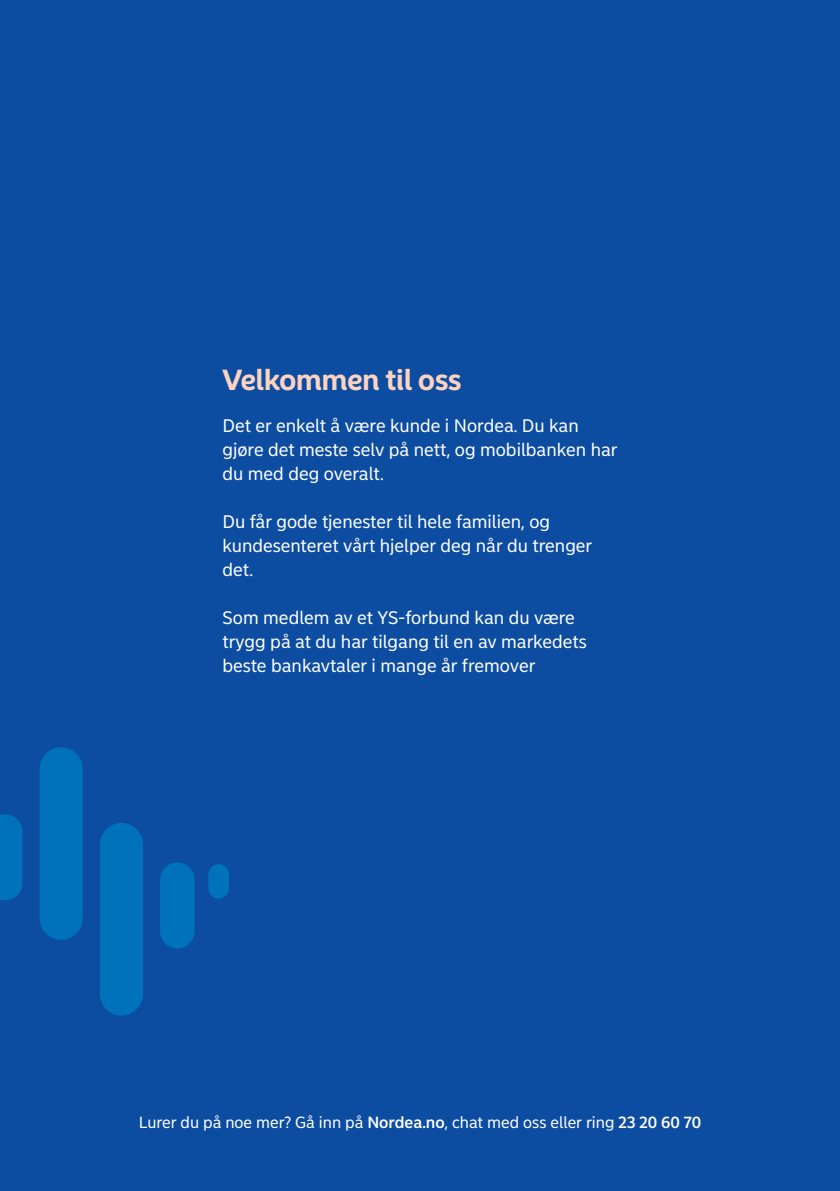
<style>
.page{position:relative;width:840px;height:1191px;background:#fff}
.page>*{position:absolute;margin:0;border:0;box-sizing:border-box;transform-origin:0 0}
.Subheading{font:700 28.8px "Nordea Sans Large";color:#fcd2c0}
.Body{font:18px/24px "Nordea Sans Small";color:#fff}
.Body-2{font:16px "Nordea Sans Small";color:#fff}
.s1{font-weight:500}
</style>
<div class="page">
<div style="left:0;top:0;width:839px;height:1191px;background:#0d4da1"></div>
<div style="left:0;top:814px;width:22px;height:86px;background:#0072bc"></div>
<div style="left:208px;top:864px;width:21px;height:34px;background:#0072bc;border-radius:10px"></div>
<div style="left:160px;top:862px;width:34px;height:86px;background:#0072bc;border-radius:17px"></div>
<div style="left:40px;top:747px;width:43px;height:193px;background:#0072bc;border-radius:21px"></div>
<div style="left:100px;top:823px;width:43px;height:192px;background:#0072bc;border-radius:21px"></div>
<p class="Subheading" style="left:222px;top:363px;width:240px">Velkommen til oss</p>
<p class="Body" style="left:222px;top:414px;width:396px">Det er enkelt å være kunde i Nordea. Du kan gjøre det meste selv på nett, og mobilbanken har du med deg overalt.</p>
<p class="Body" style="left:222px;top:510px;width:371px">Du får gode tjenester til hele familien, og kundesenteret vårt hjelper deg når du trenger det.</p>
<p class="Body" style="left:222px;top:606px;width:366px">Som medlem av et YS-forbund kan du være trygg på at du har tilgang til en av markedets beste bankavtaler i mange år fremover</p>
<p class="Body-2" style="left:139px;top:1113px;width:563px">Lurer du på noe mer? Gå inn på <span class="s1">Nordea.no</span>, chat med oss eller ring <span class="s1">23 20 60 70</span></p>
</div>
